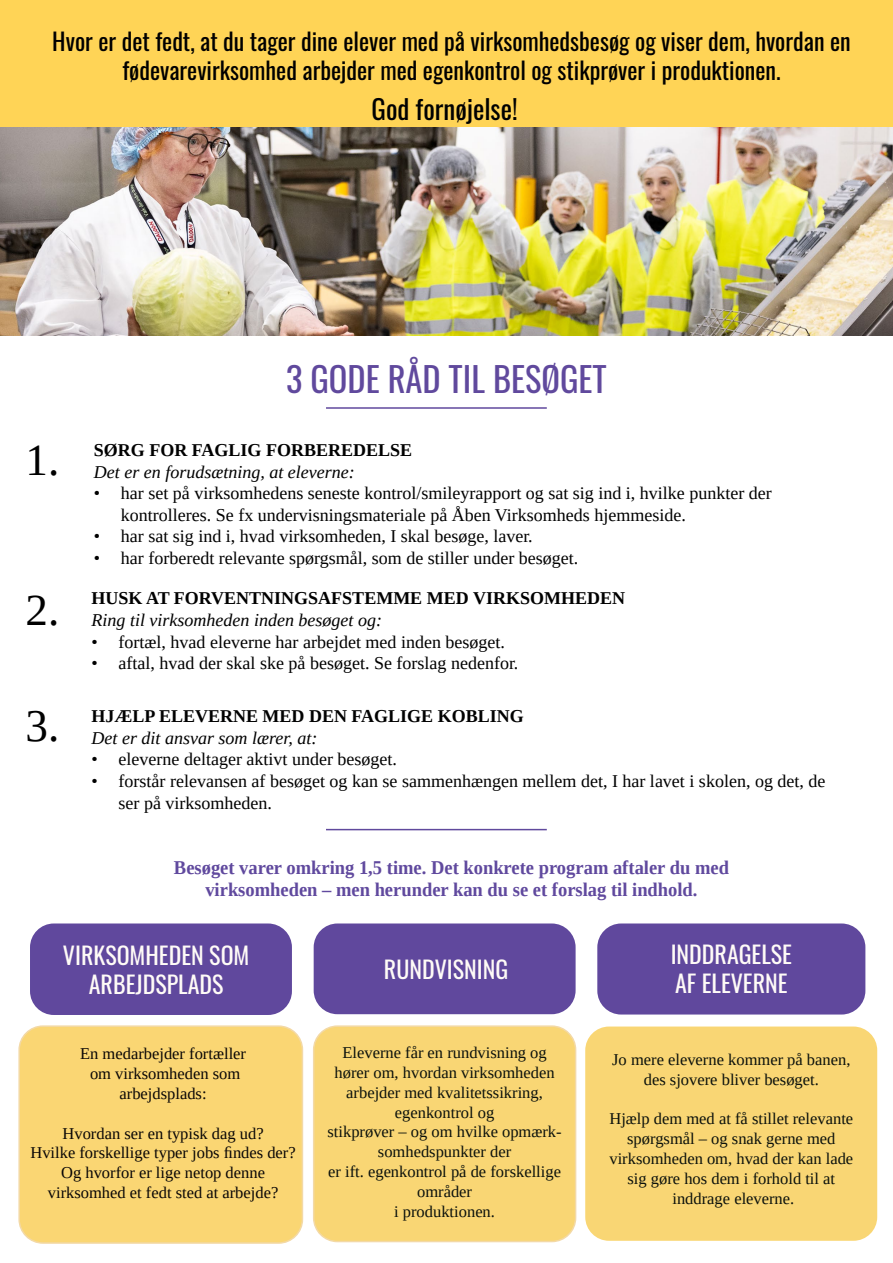
<style>
.page{position:relative;width:893px;height:1263px;background:#fff}
.page>*{position:absolute;margin:0;border:0;box-sizing:border-box;transform-origin:0 0}
.t1{font:45px "Tinos";color:#000}
.t2{font:45px "Tinos";color:#000101}
.t3{font:34.5px "Oswald";color:#60499d}
.t4{font:27px "Oswald";color:#000101}
.t5{font:24px/28.8px "Oswald";color:#000;text-align:center}
.t6{font:24px/28.8px "Oswald";color:#fffbf7;text-align:center}
.t7{font:700 19.5px/22.5px "Tinos";color:#60499e;text-align:center;scale:.95 1}
.t8{font:18px/21.6px "Tinos";color:#000}
.t9{font:italic 18px "Tinos";color:#000}
.t10{font:700 18px "Tinos";color:#000}
.t11{font:700 18px "Tinos";color:#000101}
.t12{font:16.5px/19.8px "Tinos";color:#0b110c;text-align:center}
.t13{font:16.5px/19.8px "Tinos";color:#090606;text-align:center}
</style>
<div class="page">
<div style="left:0;top:0;width:893px;height:136px;background:#ffd456"></div>
<div style="left:19px;top:1026px;width:283px;height:217px;background:#fad673;border-radius:24px"></div>
<div style="left:18px;top:1025px;width:285px;height:219px;border:2px solid #ebc06b;border-radius:24px"></div>
<div style="left:30px;top:923px;width:262px;height:92px;background:#60489d;border-radius:24px"></div>
<div style="left:314px;top:923px;width:262px;height:91px;background:#60489d;border-radius:24px"></div>
<div style="left:597px;top:923px;width:268px;height:91px;background:#60489d;border-radius:24px"></div>
<img style="left:0;top:127px;width:893px;height:208px">
<hr style="left:326px;top:407px;width:221px;height:2px;background:#60499d">
<hr style="left:326px;top:829px;width:221px;height:1px;background:#60499d">
<div style="left:314px;top:1026px;width:262px;height:215px;background:#f9d674;border-radius:24px"></div>
<div style="left:313px;top:1025px;width:263px;height:217px;border:2px solid #ebc06b;border-radius:24px"></div>
<div style="left:585px;top:1026px;width:292px;height:215px;background:#f9d674;border-radius:24px"></div>
<h3 class="t5" style="left:52px;top:25px;width:800px">Hvor er det fedt, at du tager dine elever med på virksomhedsbesøg og viser dem, hvordan en fødevarevirksomhed arbejder med egenkontrol og stikprøver i produktionen.</h3>
<h3 class="t4" style="left:372px;top:85px;width:148px">God fornøjelse!</h3>
<h1 class="t1" style="left:26px;top:431px;width:35px">1.</h1>
<h1 class="t1" style="left:26px;top:580px;width:35px">2.</h1>
<h1 class="t2" style="left:26px;top:697px;width:35px">3.</h1>
<h2 class="t3" style="left:286px;top:348px;width:322px">3 GODE RÅD TIL BESØGET</h2>
<p class="t10" style="left:94px;top:438px;width:320px">SØRG FOR FAGLIG FORBEREDELSE</p>
<p class="t9" style="left:94px;top:460px;width:262px">Det er en forudsætning, at eleverne:</p>
<p class="t8" style="left:121px;top:482px;width:652px;text-indent:-27px">• har set på virksomhedens seneste kontrol/smileyrapport og sat sig ind i, hvilke punkter der kontrolleres. Se fx undervisningsmateriale på Åben Virksomheds hjemmeside.</p>
<p class="t8" style="left:94px;top:525px;width:440px">• har sat sig ind i, hvad virksomheden, I skal besøge, laver.</p>
<p class="t8" style="left:94px;top:547px;width:486px">• har forberedt relevante spørgsmål, som de stiller under besøget.</p>
<p class="t10" style="left:92px;top:586px;width:535px">HUSK AT FORVENTNINGSAFSTEMME MED VIRKSOMHEDEN</p>
<p class="t9" style="left:92px;top:608px;width:292px">Ring til virksomheden inden besøget og:</p>
<p class="t8" style="left:92px;top:631px;width:415px">• fortæl, hvad eleverne har arbejdet med inden besøget.</p>
<p class="t8" style="left:92px;top:652px;width:428px">• aftal, hvad der skal ske på besøget. Se forslag nedenfor.</p>
<p class="t11" style="left:92px;top:704px;width:434px">HJÆLP ELEVERNE MED DEN FAGLIGE KOBLING</p>
<p class="t9" style="left:92px;top:726px;width:227px">Det er dit ansvar som lærer, at:</p>
<p class="t8" style="left:92px;top:748px;width:307px">• eleverne deltager aktivt under besøget.</p>
<p class="t8" style="left:119px;top:770px;width:708px;text-indent:-27px">• forstår relevansen af besøget og kan se sammenhængen mellem det, I har lavet i skolen, og det, de ser på virksomheden.</p>
<p class="t7" style="left:174px;top:855px;width:586px">Besøget varer omkring 1,5 time. Det konkrete program aftaler du med virksomheden – men herunder kan du se et forslag til indhold.</p>
<h3 class="t6" style="left:63px;top:938px;width:188px">VIRKSOMHEDEN SOM<br>ARBEJDSPLADS</h3>
<p class="t13" style="left:80px;top:1044px;width:167px">En medarbejder fortæller om virksomheden som arbejdsplads:</p>
<p class="t13" style="left:30px;top:1123px;width:267px">Hvordan ser en typisk dag ud?<br>Hvilke forskellige typer jobs findes der?<br>Og hvorfor er lige netop denne virksomhed et fedt sted at arbejde?</p>
<h3 class="t6" style="left:384px;top:952px;width:126px">RUNDVISNING</h3>
<p class="t12" style="left:327px;top:1043px;width:236px">Eleverne får en rundvisning og hører om, hvordan virksomheden arbejder med kvalitetssikring, egenkontrol og<br>stikprøver – og om hvilke opmærk&shy;somhedspunkter der<br>er ift. egenkontrol på de forskellige områder<br>i produktionen.</p>
<h3 class="t6" style="left:671px;top:937px;width:123px;text-align:left">INDDRAGELSE<br>AF ELEVERNE</h3>
<p class="t12" style="left:612px;top:1049px;width:240px">Jo mere eleverne kommer på banen, des sjovere bliver besøget.</p>
<p class="t12" style="left:609px;top:1109px;width:245px">Hjælp dem med at få stillet relevante spørgsmål – og snak gerne med virksomheden om, hvad der kan lade sig gøre hos dem i forhold til at inddrage eleverne.</p>
</div>
